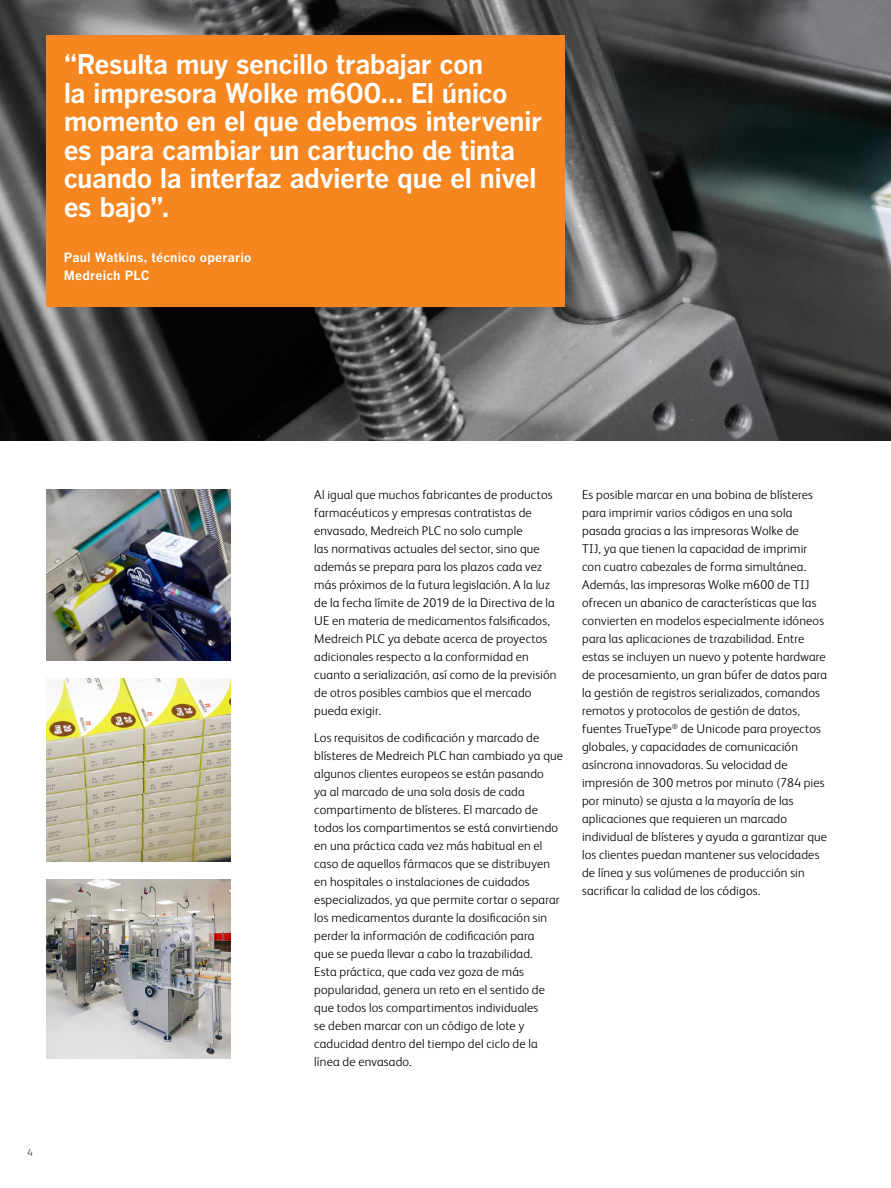
<style>
.page{position:relative;width:891px;height:1188px;background:#fff}
.page>*{position:absolute;margin:0;border:0;box-sizing:border-box;transform-origin:0 0}
.t1{font:700 27px/28.5px "Benton Gothic";letter-spacing:-.025em;color:#fff}
.t2{font:300 12.75px/18px "FS Albert Pro";letter-spacing:.01em;color:#000}
.t3{font:700 12.75px/18px "Benton Gothic";letter-spacing:.015em;color:#fff}
.t4{font:300 10.5px "FS Albert Pro";color:#414042}
</style>
<div class="page">
<img style="left:0;top:0;width:891px;height:441px">
<div style="left:46px;top:36px;width:519px;height:271px;background:#f6861f"></div>
<img style="left:46px;top:879px;width:184px;height:179px">
<img style="left:46px;top:489px;width:184px;height:172px">
<img style="left:46px;top:678px;width:184px;height:184px">
<h1 class="t1" style="left:64px;top:51px;width:480px">“Resulta muy sencillo trabajar con<br>la impresora Wolke m600… El único momento en el que debemos intervenir es para cambiar un cartucho de tinta cuando la interfaz advierte que el nivel es bajo”.</h1>
<p class="t3" style="left:64px;top:248px;width:189px">Paul Watkins, técnico operario<br>Medreich PLC</p>
<p class="t4" style="left:27px;top:1145px;width:7px">4</p>
<p class="t2" style="left:314px;top:485px;width:244px">Al igual que muchos fabricantes de productos farmacéuticos y empresas contratistas de envasado, Medreich PLC no solo cumple<br>las normativas actuales del sector, sino que además se prepara para los plazos cada vez más próximos de la futura legislación. A la luz de la fecha límite de 2019 de la Directiva de la UE en materia de medicamentos falsificados, Medreich PLC ya debate acerca de proyectos adicionales respecto a la conformidad en cuanto a serialización, así como de la previsión de otros posibles cambios que el mercado pueda exigir.</p>
<p class="t2" style="left:314px;top:727px;width:250px">Los requisitos de codificación y marcado de blísteres de Medreich PLC han cambiado ya que algunos clientes europeos se están pasando<br>ya al marcado de una sola dosis de cada compartimento de blísteres. El marcado de todos los compartimentos se está convirtiendo en una práctica cada vez más habitual en el caso de aquellos fármacos que se distribuyen en hospitales o instalaciones de cuidados especializados, ya que permite cortar o separar los medicamentos durante la dosificación sin perder la información de codificación para<br>que se pueda llevar a cabo la trazabilidad.<br>Esta práctica, que cada vez goza de más popularidad, genera un reto en el sentido de que todos los compartimentos individuales<br>se deben marcar con un código de lote y caducidad dentro del tiempo del ciclo de la línea de envasado.</p>
<p class="t2" style="left:582px;top:485px;width:247px">Es posible marcar en una bobina de blísteres para imprimir varios códigos en una sola pasada gracias a las impresoras Wolke de<br>TIJ, ya que tienen la capacidad de imprimir con cuatro cabezales de forma simultánea.<br>Además, las impresoras Wolke m600 de TIJ ofrecen un abanico de características que las convierten en modelos especialmente idóneos para las aplicaciones de trazabilidad. Entre estas se incluyen un nuevo y potente hardware de procesamiento, un gran búfer de datos para la gestión de registros serializados, comandos remotos y protocolos de gestión de datos, fuentes TrueType<sup>®</sup> de Unicode para proyectos globales, y capacidades de comunicación asíncrona innovadoras. Su velocidad de impresión de 300 metros por minuto (784 pies por minuto) se ajusta a la mayoría de las aplicaciones que requieren un marcado individual de blísteres y ayuda a garantizar que los clientes puedan mantener sus velocidades de línea y sus volúmenes de producción sin sacrificar la calidad de los códigos.</p>
</div>
